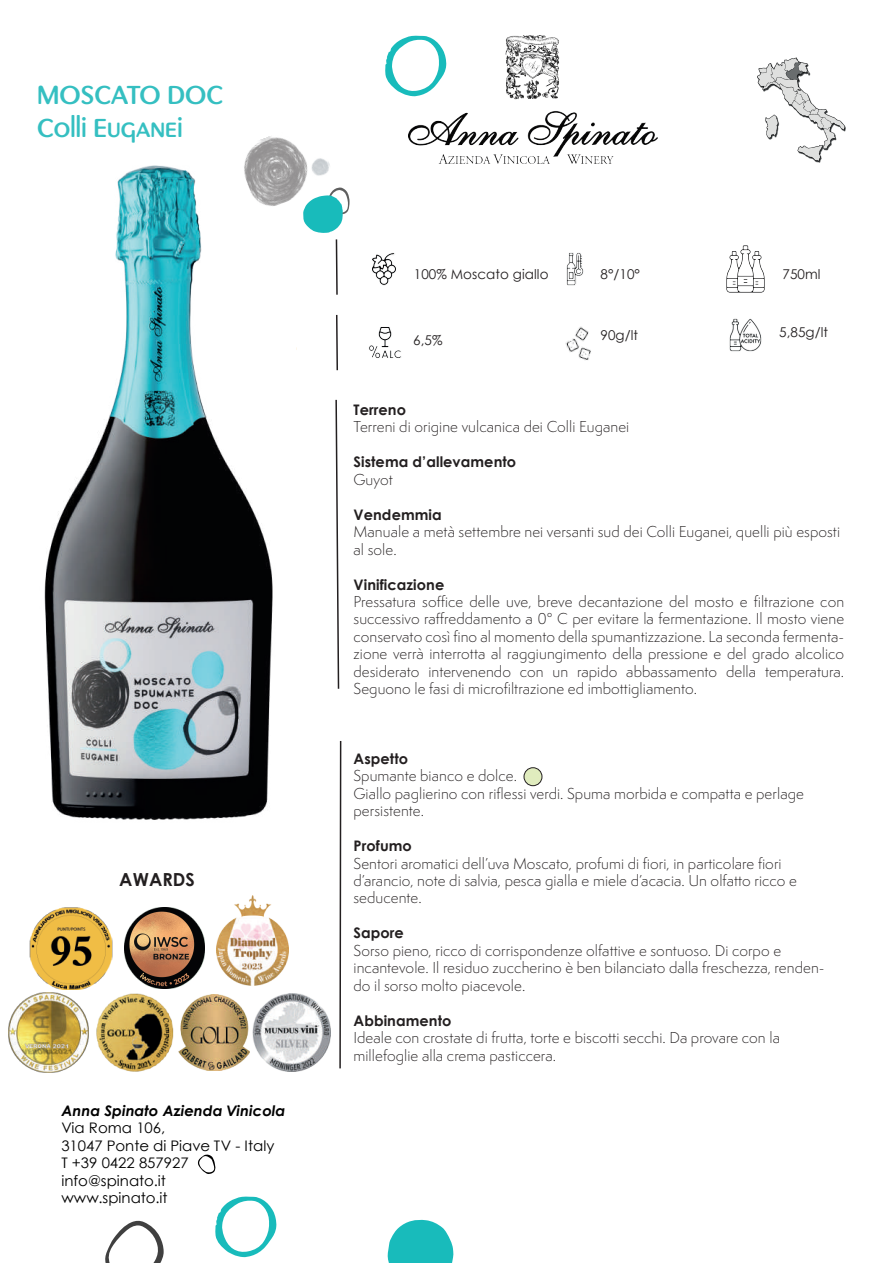
<style>
.page{position:relative;width:893px;height:1263px;background:#fff}
.page>*{position:absolute;margin:0;border:0;box-sizing:border-box;transform-origin:0 0}
.t1{font:500 27px/32.4px "Pinot Grigio Modern";letter-spacing:.005em;color:#35bfc1}
.t2{font:700 18px "Century Gothic";letter-spacing:.005em;color:#231f20}
.t3{font:300 14.55px/17.4px "Semplicita Pro";letter-spacing:.005em;color:#231f20}
.t4{font:700 14.55px "Century Gothic";letter-spacing:.005em;color:#231f20}
.t5{font:14.55px/17.4px "Century Gothic";color:#000001}
.t6{font:italic 700 14.55px "Century Gothic";color:#000001}
.t7{font:13.5px "Century Gothic";letter-spacing:.005em;color:#231f20}
</style>
<div class="page">
<img style="left:565px;top:326px;width:26px;height:34px">
<img style="left:729px;top:318px;width:33px;height:34px">
<img style="left:566px;top:252px;width:18px;height:34px">
<img style="left:757px;top:57px;width:89px;height:106px">
<svg style="left:339px;top:1003px;width:2px;height:66px"></svg>
<img style="left:726px;top:245px;width:39px;height:47px">
<img style="left:494px;top:36px;width:164px;height:127px">
<svg style="left:105px;top:1221px;width:59px;height:42px"></svg>
<svg style="left:198px;top:1154px;width:17px;height:20px"></svg>
<div style="left:524px;top:768px;width:18px;height:18px;background:#e0ecbe;border-radius:50%"></div>
<div style="left:524px;top:767px;width:18px;height:19px;border:1px solid #231f20;border-radius:50%"></div>
<svg style="left:387px;top:1219px;width:66px;height:44px"></svg>
<svg style="left:215px;top:1196px;width:61px;height:61px"></svg>
<img style="left:39px;top:35px;width:455px;height:968px">
<img style="left:252px;top:993px;width:79px;height:79px">
<img style="left:185px;top:995px;width:65px;height:76px">
<img style="left:9px;top:993px;width:79px;height:79px">
<img style="left:89px;top:987px;width:96px;height:85px">
<img style="left:217px;top:896px;width:71px;height:90px">
<img style="left:124px;top:908px;width:81px;height:80px">
<img style="left:29px;top:906px;width:83px;height:84px">
<h1 class="t1" style="left:37px;top:80px;width:187px">MOSCATO DOC<br>Colli Euganei</h1>
<p class="t2" style="left:119px;top:866px;width:77px">AWARDS</p>
<p class="t6" style="left:61px;top:1099px;width:226px">Anna Spinato Azienda Vinicola</p>
<p class="t5" style="left:61px;top:1119px;width:215px">Via Roma 106,<br>31047 Ponte di Piave TV - Italy<br>T +39 0422 857927 info@spinato.it www.spinato.it</p>
<p class="t7" style="left:414px;top:264px;width:136px">100% Moscato giallo</p>
<p class="t7" style="left:413px;top:331px;width:31px">6,5%</p>
<p class="t7" style="left:600px;top:264px;width:41px">8°/10°</p>
<p class="t7" style="left:782px;top:264px;width:40px">750ml</p>
<p class="t7" style="left:600px;top:326px;width:39px">90g/lt</p>
<p class="t7" style="left:779px;top:323px;width:50px">5,85g/lt</p>
<p class="t4" style="left:354px;top:399px;width:54px">Terreno</p>
<p class="t3" style="left:354px;top:418px;width:277px">Terreni di origine vulcanica dei Colli Euganei</p>
<p class="t4" style="left:354px;top:451px;width:164px">Sistema d’allevamento</p>
<p class="t3" style="left:354px;top:471px;width:41px">Guyot</p>
<p class="t4" style="left:354px;top:503px;width:90px">Vendemmia</p>
<p class="t3" style="left:354px;top:523px;width:488px">Manuale a metà settembre nei versanti sud dei Colli Euganei, quelli più esposti al sole.</p>
<p class="t4" style="left:354px;top:573px;width:92px">Vinificazione</p>
<p class="t3" style="left:354px;top:593px;width:492px;text-align:justify">Pressatura soffice delle uve, breve decantazione del mosto e filtrazione con successivo raffreddamento a 0° C per evitare la fermentazione. Il mosto viene conservato così fino al momento della spumantizzazione. La seconda fermenta&shy;zione verrà interrotta al raggiungimento della pressione e del grado alcolico desiderato intervenendo con un rapido abbassamento della temperatura.<br>Seguono le fasi di microfiltrazione ed imbottigliamento.</p>
<p class="t4" style="left:354px;top:747px;width:56px">Aspetto</p>
<p class="t3" style="left:354px;top:767px;width:452px">Spumante bianco e dolce.<br>Giallo paglierino con riflessi verdi. Spuma morbida e compatta e perlage persistente.</p>
<p class="t4" style="left:354px;top:835px;width:60px">Profumo</p>
<p class="t3" style="left:354px;top:854px;width:445px">Sentori aromatici dell’uva Moscato, profumi di fiori, in particolare fiori d’arancio, note di salvia, pesca gialla e miele d’acacia. Un olfatto ricco e seducente.</p>
<p class="t4" style="left:354px;top:922px;width:52px">Sapore</p>
<p class="t3" style="left:354px;top:942px;width:473px">Sorso pieno, ricco di corrispondenze olfattive e sontuoso. Di corpo e incantevole. Il residuo zuccherino è ben bilanciato dalla freschezza, renden&shy;do il sorso molto piacevole.</p>
<p class="t4" style="left:354px;top:1009px;width:99px">Abbinamento</p>
<p class="t3" style="left:354px;top:1029px;width:428px">Ideale con crostate di frutta, torte e biscotti secchi. Da provare con la millefoglie alla crema pasticcera.</p>
</div>
